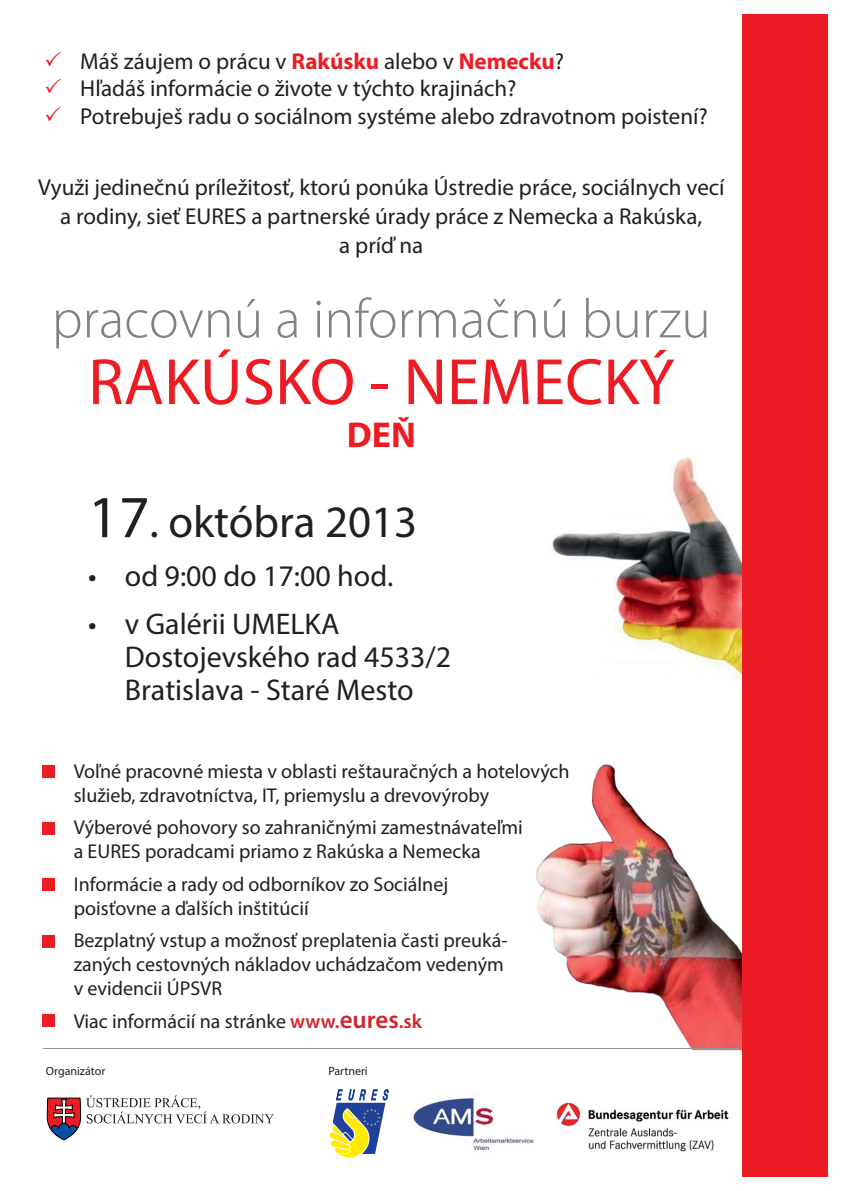
<style>
.page{position:relative;width:842px;height:1191px;background:#fff}
.page>*{position:absolute;margin:0;border:0;box-sizing:border-box;transform-origin:0 0}
.t1{font:66px "Myriad Pro";color:#ed1c24}
.t2{font:300 55.7px "Myriad Pro";color:#808285}
.t3{font:45px "Myriad Pro";color:#231f20}
.t4{font:700 36px "Myriad Pro";color:#ed1c24}
.t5{font:30px/33px "Myriad Pro";color:#231f20}
.t6{font:23px/27.6px "Myriad Pro";color:#231f20}
.t7{font:20px/24px "Myriad Pro";color:#231f20}
.t8{font:12px "Myriad Pro";color:#231f20}
.s1{font-weight:700;color:#ed1c24}
.s2{font-size:60px}
.s3{font-weight:600;color:#d2232a}
.s4{font-weight:600;font-size:25px;color:#d2232a}
</style>
<div class="page">
<img style="left:413px;top:1095px;width:121px;height:56px">
<img style="left:556px;top:1102px;width:173px;height:49px">
<svg style="left:330px;top:1089px;width:59px;height:68px"></svg>
<svg style="left:47px;top:1095px;width:227px;height:45px"></svg>
<img style="left:552px;top:454px;width:191px;height:226px">
<img style="left:536px;top:762px;width:207px;height:292px">
<div style="left:743px;top:14px;width:85px;height:1162px;background:#ed1c24"></div>
<hr style="left:43px;top:1048px;width:697px;height:1px;background:#939598">
<div style="left:42px;top:765px;width:13px;height:12px;background:#ed1c24"></div>
<div style="left:42px;top:821px;width:13px;height:13px;background:#ed1c24"></div>
<div style="left:42px;top:878px;width:13px;height:13px;background:#ed1c24"></div>
<div style="left:42px;top:935px;width:13px;height:12px;background:#ed1c24"></div>
<div style="left:42px;top:1014px;width:13px;height:13px;background:#ed1c24"></div>
<p class="t6" style="left:80px;top:50px;width:629px">Máš záujem o prácu v <span class="s1">Rakúsku</span> alebo v <span class="s1">Nemecku</span>?<br>Hľadáš informácie o živote v týchto krajinách?<br>Potrebuješ radu o sociálnom systéme alebo zdravotnom poistení?</p>
<p class="t6" style="left:38px;top:175px;width:688px;line-height:29px;text-align:center">Využi jedinečnú príležitosť, ktorú ponúka Ústredie práce, sociálnych vecí a rodiny, sieť EURES a partnerské úrady práce z Nemecka a Rakúska,<br>a príď na</p>
<h2 class="t2" style="left:52px;top:298px;width:660px">pracovnú a informačnú burzu</h2>
<h1 class="t1" style="left:88px;top:357px;width:588px">RAKÚSKO - NEMECKÝ</h1>
<h3 class="t4" style="left:347px;top:422px;width:71px">DEŇ</h3>
<h3 class="t3" style="left:88px;top:505px;width:331px"><span class="s2">17</span>. októbra 2013</h3>
<h3 class="t5" style="left:88px;top:562px;width:307px">• od 9:00 do 17:00 hod.</h3>
<h3 class="t5" style="left:125px;top:611px;width:328px;text-indent:-37px">• v Galérii UMELKA<br>Dostojevského rad 4533/2<br>Bratislava - Staré Mesto</h3>
<p class="t7" style="left:74px;top:761px;width:497px">Voľné pracovné miesta v oblasti reštauračných a hotelových služieb, zdravotníctva, IT, priemyslu a drevovýroby</p>
<p class="t7" style="left:74px;top:817px;width:451px">Výberové pohovory so zahraničnými zamestnávateľmi a EURES poradcami priamo z Rakúska a Nemecka</p>
<p class="t7" style="left:74px;top:874px;width:376px">Informácie a rady od odborníkov zo Sociálnej poisťovne a ďalších inštitúcií</p>
<p class="t7" style="left:74px;top:930px;width:435px">Bezplatný vstup a možnosť preplatenia časti preuká&shy;zaných cestovných nákladov uchádzačom vedeným v evidencii ÚPSVR</p>
<p class="t7" style="left:74px;top:1011px;width:350px">Viac informácií na stránke <span class="s3">www.</span><span class="s4">eures</span><span class="s3">.sk</span></p>
<p class="t8" style="left:46px;top:1066px;width:61px">Organizátor</p>
<p class="t8" style="left:328px;top:1066px;width:41px">Partneri</p>
</div>
